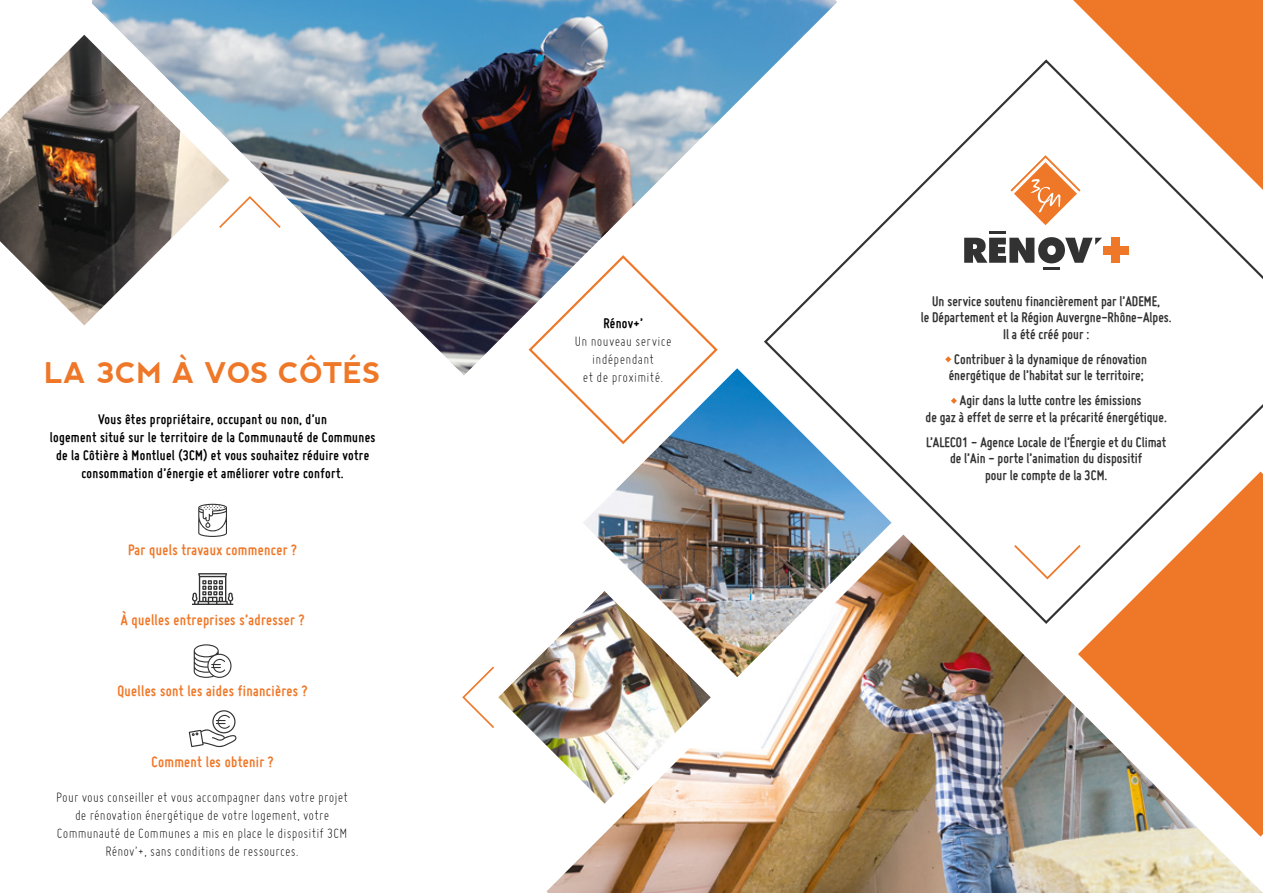
<style>
.page{position:relative;width:1263px;height:893px;background:#fff}
.page>*{position:absolute;margin:0;border:0;box-sizing:border-box;transform-origin:0 0}
.t1{font:28.5px "Abside";color:#ef7728}
.t2{font:700 16.2px "Miso";letter-spacing:.02em;color:#ef7728}
.t3{font:700 15px/16.5px "Miso";color:#333232;text-align:center}
.t4{font:300 15px/18px "Miso";letter-spacing:.01em;color:#000;text-align:center}
.t5{font:700 15px/18px "Miso";letter-spacing:.02em;color:#000;text-align:center}
</style>
<div class="page">
<img style="left:0;top:35px;width:92px;height:290px">
<img style="left:498px;top:649px;width:48px;height:96px">
<svg style="left:462px;top:667px;width:32px;height:61px"></svg>
<svg style="left:194px;top:644px;width:38px;height:34px"></svg>
<svg style="left:192px;top:573px;width:41px;height:32px"></svg>
<svg style="left:198px;top:504px;width:29px;height:33px"></svg>
<svg style="left:189px;top:715px;width:48px;height:33px"></svg>
<div style="left:212px;top:710px;width:23px;height:23px;border:1px solid #333232;border-radius:50%"></div>
<img style="left:583px;top:375px;width:181px;height:160px">
<svg style="left:764px;top:95px;width:499px;height:440px"></svg>
<img style="left:546px;top:535px;width:717px;height:358px">
<svg style="left:1014px;top:545px;width:66px;height:34px"></svg>
<svg style="left:945px;top:356px;width:6px;height:6px"></svg>
<svg style="left:951px;top:398px;width:6px;height:6px"></svg>
<div style="left:1111px;top:238px;width:9px;height:25px;background:#ef7728"></div>
<div style="left:1103px;top:246px;width:25px;height:8px;background:#ef7728"></div>
<hr style="left:989px;top:231px;width:16px;height:3px;background:#333232">
<svg style="left:1010px;top:0;width:253px;height:225px"></svg>
<svg style="left:964px;top:237px;width:138px;height:32px"></svg>
<svg style="left:554px;top:375px;width:165px;height:71px"></svg>
<img style="left:92px;top:0;width:745px;height:375px">
<h1 class="t1" style="left:44px;top:354px;width:338px">LA 3CM À VOS CÔTÉS</h1>
<p class="t5" style="left:50px;top:410px;width:327px">Vous êtes propriétaire, occupant ou non, d’un<br>logement situé sur le territoire de la Communauté de Communes de la Côtière à Montluel (3CM) et vous souhaitez réduire votre consommation d’énergie et améliorer votre confort.</p>
<p class="t2" style="left:128px;top:540px;width:170px">Par quels travaux commencer ?</p>
<p class="t2" style="left:121px;top:611px;width:185px">À quelles entreprises s’adresser ?</p>
<p class="t2" style="left:117px;top:681px;width:192px">Quelles sont les aides financières ?</p>
<p class="t2" style="left:151px;top:752px;width:124px">Comment les obtenir ?</p>
<p class="t4" style="left:56px;top:788px;width:293px">Pour vous conseiller et vous accompagner dans votre projet de rénovation énergétique de votre logement, votre Communauté de Communes a mis en place le dispositif 3CM Rénov’+, sans conditions de ressources.</p>
<p class="t5" style="left:603px;top:314px;width:41px">Rénov+’</p>
<p class="t4" style="left:575px;top:332px;width:98px">Un nouveau service indépendant<br>et de proximité.</p>
<p class="t3" style="left:921px;top:293px;width:252px">Un service soutenu financièrement par l’ADEME,<br>le Département et la Région Auvergne-Rhône-Alpes.<br>Il a été créé pour :</p>
<p class="t3" style="left:949px;top:351px;width:200px">Contribuer à la dynamique de rénovation énergétique de l’habitat sur le territoire;</p>
<p class="t3" style="left:925px;top:392px;width:243px;text-align:left;text-indent:34px">Agir dans la lutte contre les émissions<br>de gaz à effet de serre et la précarité énergétique.</p>
<p class="t3" style="left:926px;top:434px;width:242px">L’ALEC01 - Agence Locale de l’Énergie et du Climat de l’Ain - porte l’animation du dispositif<br>pour le compte de la 3CM.</p>
</div>
